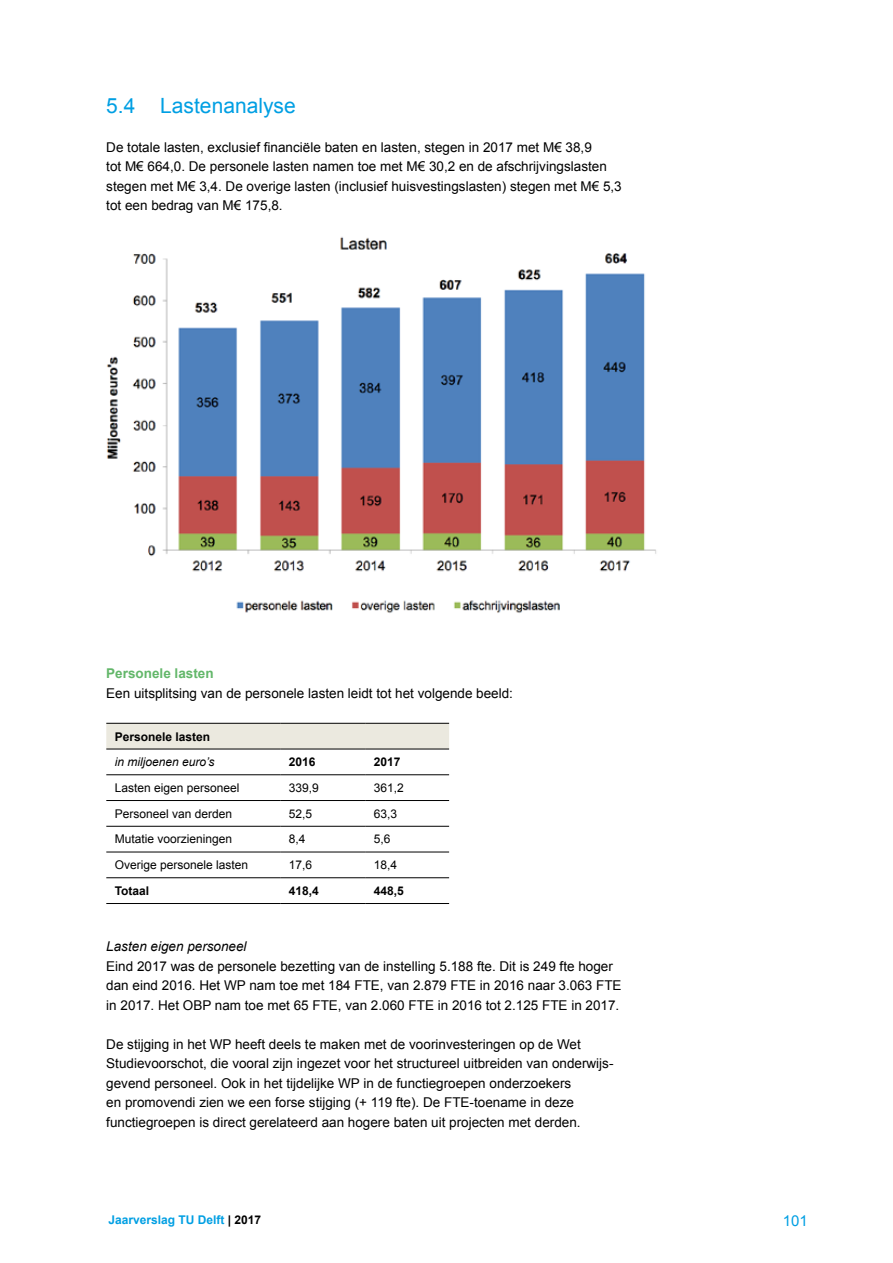
<style>
.page{position:relative;width:893px;height:1263px;background:#fff}
.page>*{position:absolute;margin:0;border:0;box-sizing:border-box;transform-origin:0 0}
.t1{font:21px "Arial";color:#009fe3}
.t2{font:15px "Arial";color:#009fe3}
.t3{font:13.5px/19.5px "Arial";color:#000}
.t4{font:italic 13.5px "Arial";color:#000}
.t5{font:700 13.5px "Arial";color:#63b76a}
.t6{font:12px "Arial";color:#000}
.t7{font:700 12px "Arial";color:#000}
.t8{font:700 12px "Arial";color:#009fe3}
.t9{font:italic 12px "Arial";color:#000}
.s1{color:#000}
</style>
<div class="page">
<div style="left:106px;top:724px;width:343px;height:25px;background:#ebe9df"></div>
<hr style="left:106px;top:774px;width:174px;height:1px;background:#000">
<hr style="left:280px;top:774px;width:85px;height:1px;background:#000">
<hr style="left:365px;top:774px;width:84px;height:1px;background:#000">
<hr style="left:106px;top:800px;width:174px;height:1px;background:#000">
<hr style="left:280px;top:800px;width:85px;height:1px;background:#000">
<hr style="left:365px;top:800px;width:84px;height:1px;background:#000">
<hr style="left:106px;top:826px;width:174px;height:1px;background:#000">
<hr style="left:280px;top:826px;width:85px;height:1px;background:#000">
<hr style="left:365px;top:826px;width:84px;height:1px;background:#000">
<hr style="left:106px;top:852px;width:174px;height:1px;background:#000">
<hr style="left:280px;top:852px;width:85px;height:1px;background:#000">
<hr style="left:365px;top:852px;width:84px;height:1px;background:#000">
<hr style="left:106px;top:877px;width:174px;height:1px;background:#000">
<hr style="left:280px;top:877px;width:85px;height:1px;background:#000">
<hr style="left:365px;top:877px;width:84px;height:1px;background:#000">
<hr style="left:106px;top:903px;width:174px;height:1px;background:#000">
<hr style="left:280px;top:903px;width:85px;height:1px;background:#000">
<hr style="left:365px;top:903px;width:84px;height:1px;background:#000">
<hr style="left:106px;top:723px;width:174px;height:1px;background:#000">
<hr style="left:280px;top:723px;width:85px;height:1px;background:#000">
<hr style="left:365px;top:723px;width:84px;height:1px;background:#000">
<hr style="left:106px;top:749px;width:174px;height:1px;background:#000">
<hr style="left:280px;top:749px;width:85px;height:1px;background:#000">
<hr style="left:365px;top:749px;width:84px;height:1px;background:#000">
<img style="left:107px;top:237px;width:549px;height:376px">
<h1 class="t1" style="left:106px;top:91px;width:191px">5.4 Lastenanalyse</h1>
<p class="t3" style="left:106px;top:137px;width:517px">De totale lasten, exclusief financiële baten en lasten, stegen in 2017 met M€ 38,9<br>tot M€ 664,0. De personele lasten namen toe met M€ 30,2 en de afschrijvingslasten stegen met M€ 3,4. De overige lasten (inclusief huisvestingslasten) stegen met M€ 5,3 tot een bedrag van M€ 175,8.</p>
<p class="t5" style="left:106px;top:664px;width:109px">Personele lasten</p>
<p class="t3" style="left:106px;top:683px;width:408px">Een uitsplitsing van de personele lasten leidt tot het volgende beeld:</p>
<p class="t7" style="left:115px;top:728px;width:97px">Personele lasten</p>
<p class="t9" style="left:115px;top:754px;width:101px">in miljoenen euro’s</p>
<p class="t7" style="left:289px;top:754px;width:28px">2016</p>
<p class="t7" style="left:374px;top:754px;width:28px">2017</p>
<p class="t6" style="left:115px;top:780px;width:126px">Lasten eigen personeel</p>
<p class="t6" style="left:289px;top:780px;width:32px">339,9</p>
<p class="t6" style="left:374px;top:780px;width:32px">361,2</p>
<p class="t6" style="left:115px;top:806px;width:119px">Personeel van derden</p>
<p class="t6" style="left:289px;top:806px;width:25px">52,5</p>
<p class="t6" style="left:374px;top:806px;width:25px">63,3</p>
<p class="t6" style="left:115px;top:831px;width:119px">Mutatie voorzieningen</p>
<p class="t6" style="left:289px;top:831px;width:18px">8,4</p>
<p class="t6" style="left:374px;top:831px;width:18px">5,6</p>
<p class="t6" style="left:115px;top:857px;width:135px">Overige personele lasten</p>
<p class="t6" style="left:289px;top:857px;width:25px">17,6</p>
<p class="t6" style="left:374px;top:857px;width:25px">18,4</p>
<p class="t7" style="left:115px;top:883px;width:36px">Totaal</p>
<p class="t7" style="left:289px;top:883px;width:32px">418,4</p>
<p class="t7" style="left:374px;top:883px;width:32px">448,5</p>
<p class="t4" style="left:106px;top:938px;width:142px">Lasten eigen personeel</p>
<p class="t3" style="left:106px;top:956px;width:517px">Eind 2017 was de personele bezetting van de instelling 5.188 fte. Dit is 249 fte hoger dan eind 2016. Het WP nam toe met 184 FTE, van 2.879 FTE in 2016 naar 3.063 FTE in 2017. Het OBP nam toe met 65 FTE, van 2.060 FTE in 2016 tot 2.125 FTE in 2017.</p>
<p class="t3" style="left:106px;top:1034px;width:509px">De stijging in het WP heeft deels te maken met de voorinvesteringen op de Wet Studievoorschot, die vooral zijn ingezet voor het structureel uitbreiden van onderwijs&shy;gevend personeel. Ook in het tijdelijke WP in de functiegroepen onderzoekers<br>en promovendi zien we een forse stijging (+ 119 fte). De FTE-toename in deze functiegroepen is direct gerelateerd aan hogere baten uit projecten met derden.</p>
<p class="t8" style="left:108px;top:1212px;width:154px">Jaarverslag TU Delft <span class="s1">| 2017</span></p>
<p class="t2" style="left:783px;top:1211px;width:27px">101</p>
</div>
